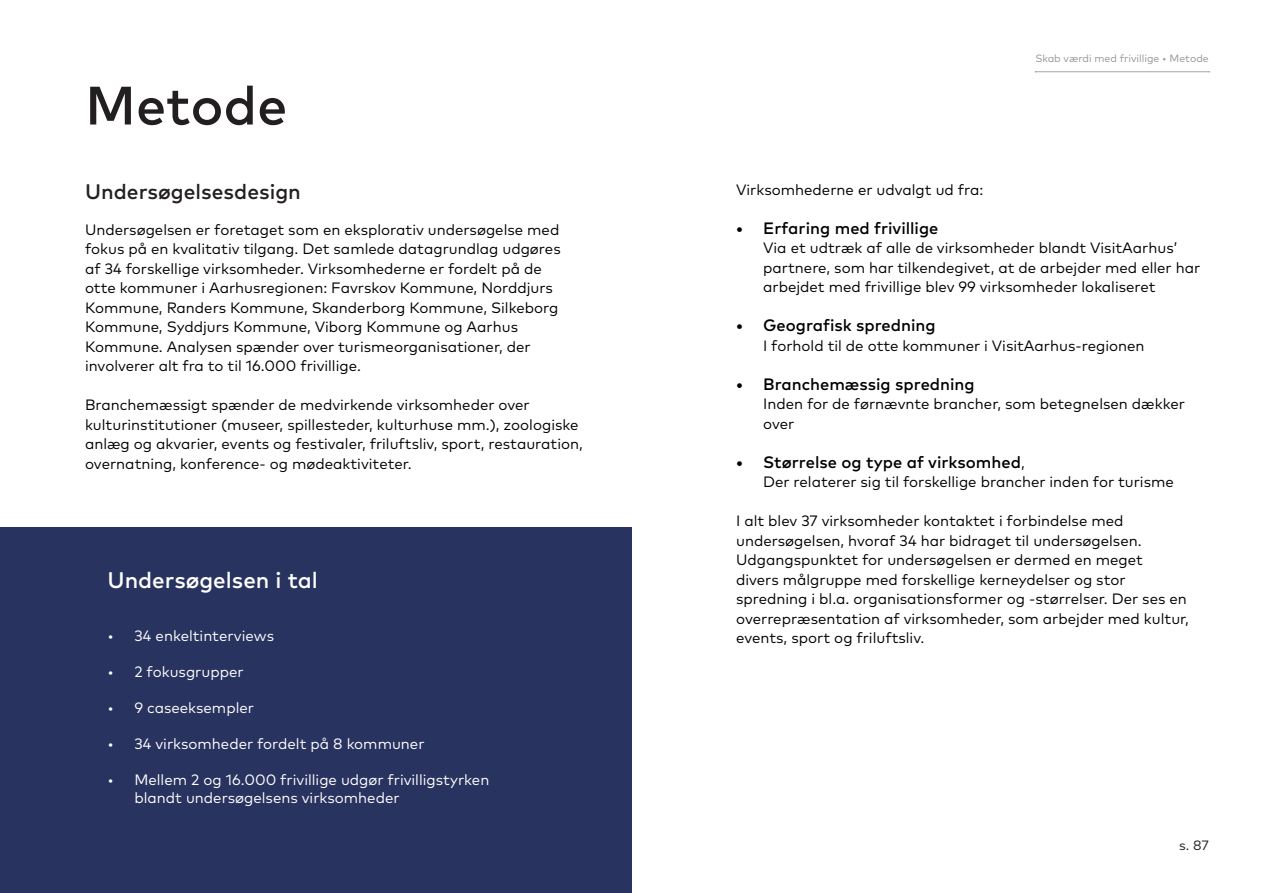
<style>
.page{position:relative;width:1263px;height:893px;background:#fff}
.page>*{position:absolute;margin:0;border:0;box-sizing:border-box;transform-origin:0 0}
.Temaoverskrift{font:500 54px "Mark Pro";color:#231f20}
.t1{font:500 22.5px "Mark Pro";color:#fff}
.Fremhævet_tekst_cita{font:500 21px "Mark Pro";color:#231f20}
.t2{font:500 16.5px "Mark Pro";color:#000001}
.Fremhævet_tekst_cita-2{font:15px/19.5px "Mark Pro";color:#000001}
.t3{font:15px/18px "Mark Pro";color:#fff}
.t4{font:13.5px "Mark Pro";color:#231f20}
.t5{font:10.5px "Mark Pro";color:#939598}
.s1{font-weight:400;font-size:15px}
</style>
<div class="page">
<svg style="left:1035px;top:72px;width:175px;height:1px"></svg>
<div style="left:0;top:527px;width:631px;height:366px;background:#29335f"></div>
<p class="Temaoverskrift" style="left:85px;top:65px;width:204px">Metode</p>
<p class="Fremhævet_tekst_cita" style="left:85px;top:176px;width:217px">Undersøgelsesdesign</p>
<p class="Fremhævet_tekst_cita-2" style="left:85px;top:219px;width:477px">Undersøgelsen er foretaget som en eksplorativ undersøgelse med fokus på en kvalitativ tilgang. Det samlede datagrundlag udgøres af 34 forskellige virksomheder. Virksomhederne er fordelt på de otte kommuner i Aarhusregionen: Favrskov Kommune, Norddjurs Kommune, Randers Kommune, Skanderborg Kommune, Silkeborg Kommune, Syddjurs Kommune, Viborg Kommune og Aarhus Kommune. Analysen spænder over turismeorganisationer, der involverer alt fra to til 16.000 frivillige.</p>
<p class="Fremhævet_tekst_cita-2" style="left:85px;top:394px;width:499px">Branchemæssigt spænder de medvirkende virksomheder over kulturinstitutioner (museer, spillesteder, kulturhuse mm.), zoologiske anlæg og akvarier, events og festivaler, friluftsliv, sport, restauration, overnatning, konference- og mødeaktiviteter.</p>
<p class="t1" style="left:107px;top:563px;width:212px">Undersøgelsen i tal</p>
<p class="t3" style="left:107px;top:625px;width:168px">• 34 enkeltinterviews</p>
<p class="t3" style="left:107px;top:661px;width:138px">• 2 fokusgrupper</p>
<p class="t3" style="left:107px;top:697px;width:148px">• 9 caseeksempler</p>
<p class="t3" style="left:107px;top:733px;width:319px">• 34 virksomheder fordelt på 8 kommuner</p>
<p class="t3" style="left:134px;top:769px;width:356px;text-indent:-27px">• Mellem 2 og 16.000 frivillige udgør frivilligstyrken blandt undersøgelsens virksomheder</p>
<p class="t5" style="left:1035px;top:51px;width:175px">Skab værdi med frivillige • Metode</p>
<p class="Fremhævet_tekst_cita-2" style="left:736px;top:178px;width:249px">Virksomhederne er udvalgt ud fra:</p>
<p class="t2" style="left:736px;top:215px;width:204px">• Erfaring med frivillige</p>
<p class="Fremhævet_tekst_cita-2" style="left:763px;top:237px;width:439px">Via et udtræk af alle de virksomheder blandt VisitAarhus’ partnere, som har tilkendegivet, at de arbejder med eller har arbejdet med frivillige blev 99 virksomheder lokaliseret</p>
<p class="t2" style="left:736px;top:313px;width:201px">• Geografisk spredning</p>
<p class="Fremhævet_tekst_cita-2" style="left:763px;top:334px;width:383px">I forhold til de otte kommuner i VisitAarhus-regionen</p>
<p class="t2" style="left:736px;top:371px;width:240px">• Branchemæssig spredning</p>
<p class="Fremhævet_tekst_cita-2" style="left:763px;top:393px;width:423px">Inden for de førnævnte brancher, som betegnelsen dækker over</p>
<p class="t2" style="left:736px;top:449px;width:290px">• Størrelse og type af virksomhed<span class="s1">,</span></p>
<p class="Fremhævet_tekst_cita-2" style="left:763px;top:471px;width:412px">Der relaterer sig til forskellige brancher inden for turisme</p>
<p class="Fremhævet_tekst_cita-2" style="left:736px;top:510px;width:454px">I alt blev 37 virksomheder kontaktet i forbindelse med undersøgelsen, hvoraf 34 har bidraget til undersøgelsen.<br>Udgangspunktet for undersøgelsen er dermed en meget divers målgruppe med forskellige kerneydelser og stor spredning i bl.a. organisationsformer og -størrelser. Der ses en overrepræsentation af virksomheder, som arbejder med kultur, events, sport og friluftsliv.</p>
<p class="t4" style="left:1179px;top:835px;width:31px">s. 87</p>
</div>
